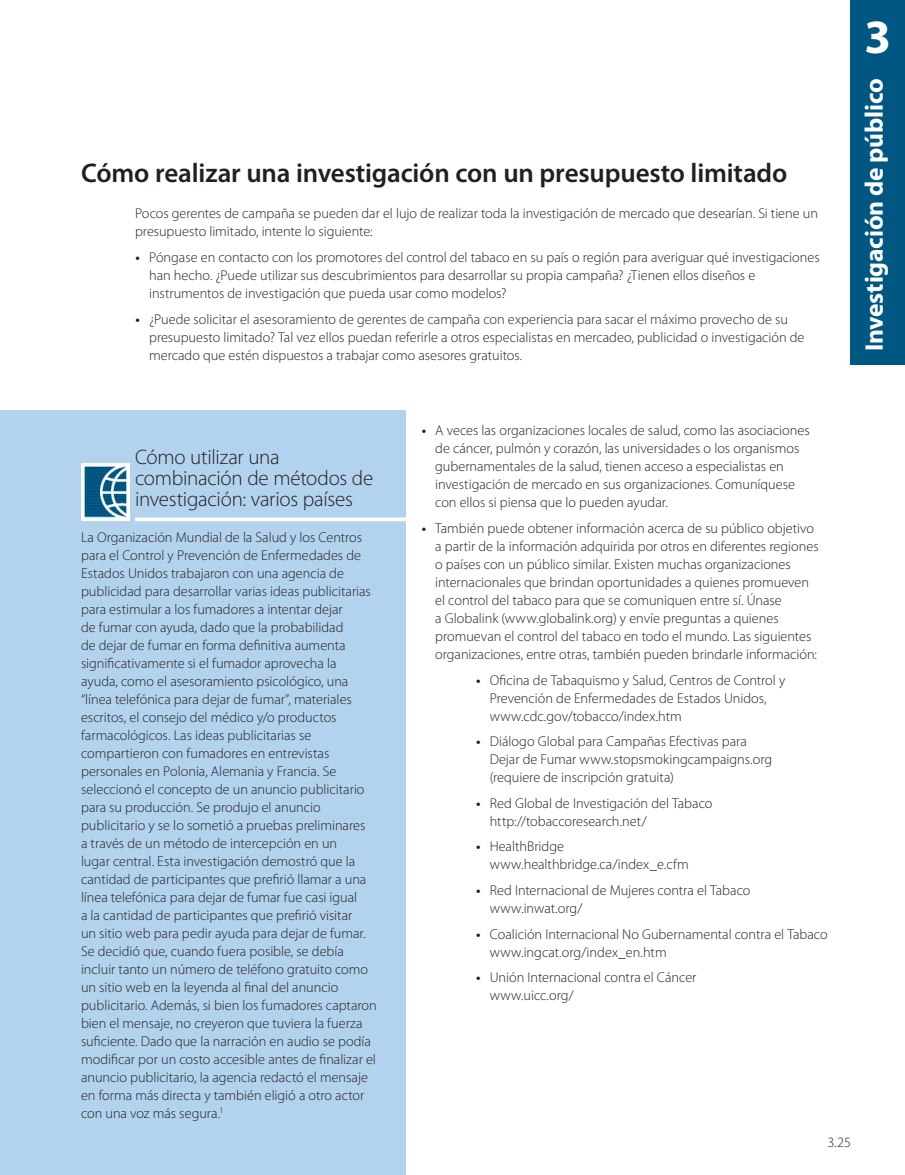
<style>
.page{position:relative;width:905px;height:1175px;background:#fff}
.page>*{position:absolute;margin:0;border:0;box-sizing:border-box;transform-origin:0 0}
.t1{font:700 48px "Myriad Pro";color:#fff}
.t2{font:600 27px "Myriad Pro";letter-spacing:-.005em;color:#231f20}
.t3{font:700 25.5px "Myriad Pro";letter-spacing:-.01em;color:#fff}
.t4{font:300 21px/21px "Myriad Pro";letter-spacing:-.01em;color:#231f20}
.t5{font:300 14.25px/18px "Myriad Pro";color:#231f20}
.t6{font:600 14.25px "Myriad Pro";color:#231f20}
</style>
<div class="page">
<div style="left:850px;top:0;width:54px;height:364px;background:#005882"></div>
<div style="left:0;top:411px;width:405px;height:763px;background:#b3d2ee"></div>
<svg style="left:135px;top:517px;width:271px;height:4px"></svg>
<img style="left:81px;top:464px;width:48px;height:57px">
<h2 class="t2" style="left:81px;top:156px;width:707px">Cómo realizar una investigación con un presupuesto limitado</h2>
<p class="t5" style="left:135px;top:204px;width:684px">Pocos gerentes de campaña se pueden dar el lujo de realizar toda la investigación de mercado que desearían. Si tiene un presupuesto limitado, intente lo siguiente:</p>
<p class="t5" style="left:149px;top:248px;width:672px">Póngase en contacto con los promotores del control del tabaco en su país o región para averiguar qué investigaciones han hecho. ¿Puede utilizar sus descubrimientos para desarrollar su propia campaña? ¿Tienen ellos diseños e instrumentos de investigación que pueda usar como modelos?</p>
<p class="t5" style="left:149px;top:309px;width:657px">¿Puede solicitar el asesoramiento de gerentes de campaña con experiencia para sacar el máximo provecho de su presupuesto limitado? Tal vez ellos puedan referirle a otros especialistas en mercadeo, publicidad o investigación de mercado que estén dispuestos a trabajar como asesores gratuitos.</p>
<p class="t6" style="left:136px;top:248px;width:6px">•</p>
<p class="t6" style="left:136px;top:310px;width:6px">•</p>
<h1 class="t1" style="left:864px;top:5px;width:28px">3</h1>
<h3 class="t3" style="left:857px;top:351px;width:274px;rotate:-90deg">Investigación de público</h3>
<h3 class="t4" style="left:135px;top:446px;width:240px">Cómo utilizar una combinación de métodos de investigación: varios países</h3>
<p class="t5" style="left:81px;top:527px;width:297px">La Organización Mundial de la Salud y los Centros para el Control y Prevención de Enfermedades de Estados Unidos trabajaron con una agencia de publicidad para desarrollar varias ideas publicitarias para estimular a los fumadores a intentar dejar<br>de fumar con ayuda, dado que la probabilidad<br>de dejar de fumar en forma definitiva aumenta significativamente si el fumador aprovecha la ayuda, como el asesoramiento psicológico, una “línea telefónica para dejar de fumar”, materiales escritos, el consejo del médico y/o productos farmacológicos. Las ideas publicitarias se compartieron con fumadores en entrevistas personales en Polonia, Alemania y Francia. Se seleccionó el concepto de un anuncio publicitario para su producción. Se produjo el anuncio publicitario y se lo sometió a pruebas preliminares<br>a través de un método de intercepción en un<br>lugar central. Esta investigación demostró que la cantidad de participantes que prefirió llamar a una línea telefónica para dejar de fumar fue casi igual<br>a la cantidad de participantes que prefirió visitar<br>un sitio web para pedir ayuda para dejar de fumar.<br>Se decidió que, cuando fuera posible, se debía incluir tanto un número de teléfono gratuito como un sitio web en la leyenda al final del anuncio publicitario. Además, si bien los fumadores captaron bien el mensaje, no creyeron que tuviera la fuerza suficiente. Dado que la narración en audio se podía modificar por un costo accesible antes de finalizar el anuncio publicitario, la agencia redactó el mensaje en forma más directa y también eligió a otro actor con una voz más segura.<sup>1</sup></p>
<p class="t6" style="left:421px;top:421px;width:6px">•</p>
<p class="t6" style="left:421px;top:519px;width:6px">•</p>
<p class="t5" style="left:435px;top:421px;width:376px">A veces las organizaciones locales de salud, como las asociaciones de cáncer, pulmón y corazón, las universidades o los organismos gubernamentales de la salud, tienen acceso a especialistas en investigación de mercado en sus organizaciones. Comuníquese con ellos si piensa que lo pueden ayudar.</p>
<p class="t5" style="left:435px;top:519px;width:385px">También puede obtener información acerca de su público objetivo a partir de la información adquirida por otros en diferentes regiones o países con un público similar. Existen muchas organizaciones internacionales que brindan oportunidades a quienes promueven el control del tabaco para que se comuniquen entre sí. Únase<br>a Globalink (www.globalink.org) y envíe preguntas a quienes promuevan el control del tabaco en todo el mundo. Las siguientes organizaciones, entre otras, también pueden brindarle información:</p>
<p class="t5" style="left:490px;top:670px;width:297px">Oficina de Tabaquismo y Salud, Centros de Control y<br>Prevención de Enfermedades de Estados Unidos, www.cdc.gov/tobacco/index.htm</p>
<p class="t5" style="left:490px;top:732px;width:284px">Diálogo Global para Campañas Efectivas para<br>Dejar de Fumar www.stopsmokingcampaigns.org (requiere de inscripción gratuita)</p>
<p class="t5" style="left:490px;top:794px;width:224px">Red Global de Investigación del Tabaco http://tobaccoresearch.net/</p>
<p class="t5" style="left:490px;top:837px;width:200px">HealthBridge www.healthbridge.ca/index_e.cfm</p>
<p class="t5" style="left:490px;top:881px;width:262px">Red Internacional de Mujeres contra el Tabaco www.inwat.org/</p>
<p class="t5" style="left:490px;top:924px;width:339px">Coalición Internacional No Gubernamental contra el Tabaco www.ingcat.org/index_en.htm</p>
<p class="t5" style="left:490px;top:968px;width:208px">Unión Internacional contra el Cáncer www.uicc.org/</p>
<p class="t6" style="left:476px;top:670px;width:6px">•</p>
<p class="t6" style="left:476px;top:732px;width:6px">•</p>
<p class="t6" style="left:476px;top:794px;width:6px">•</p>
<p class="t6" style="left:476px;top:837px;width:6px">•</p>
<p class="t6" style="left:476px;top:881px;width:6px">•</p>
<p class="t6" style="left:476px;top:924px;width:6px">•</p>
<p class="t6" style="left:476px;top:968px;width:6px">•</p>
<p class="t5" style="left:827px;top:1133px;width:25px">3.25</p>
</div>
